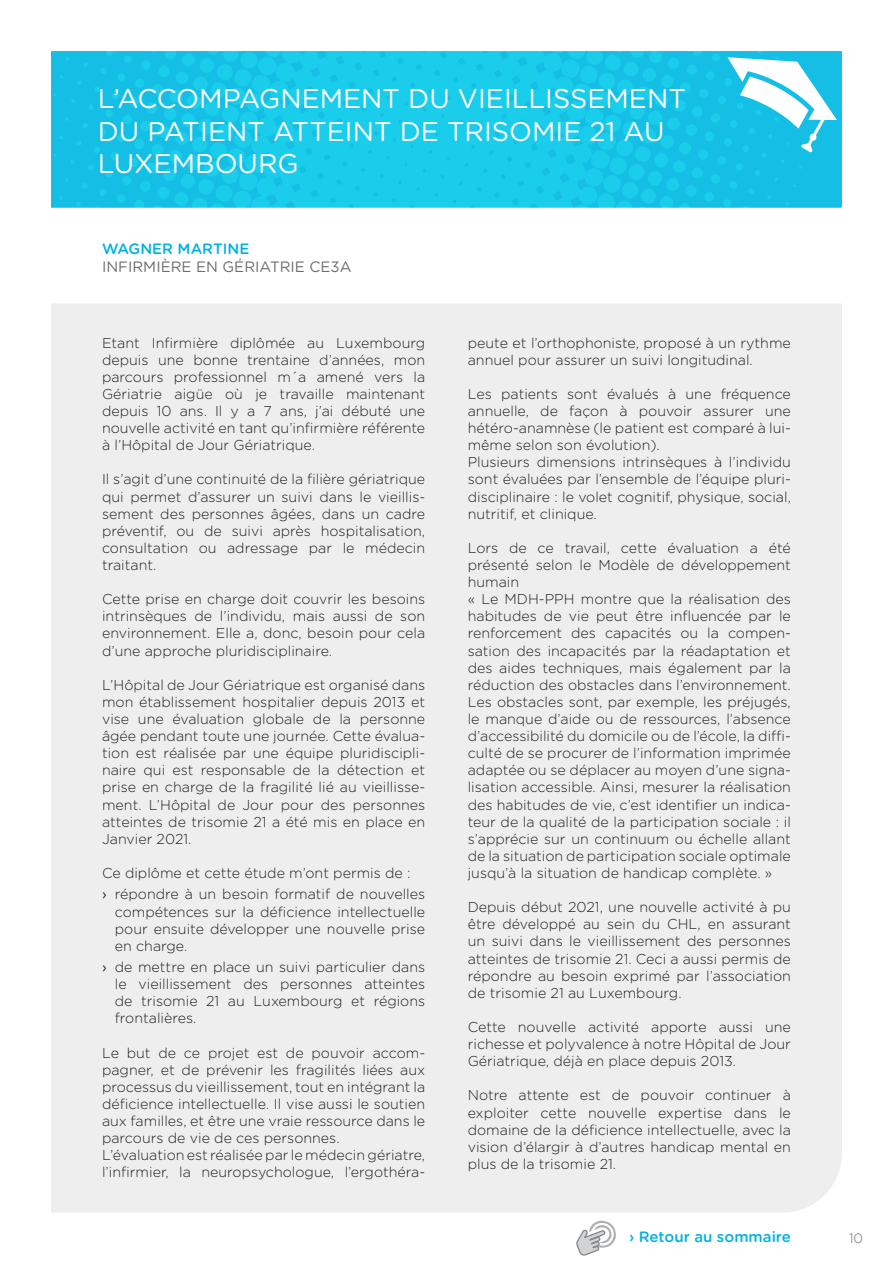
<style>
.page{position:relative;width:893px;height:1268px;background:#fff}
.page>*{position:absolute;margin:0;border:0;box-sizing:border-box;transform-origin:0 0}
.t1{font:27px/32.4px "Gotham Rounded";color:#fff}
.t2{font:500 15px "Gotham Rounded";color:#00b2e0}
.t3{font:15px "Gotham Rounded";color:#6c6d70}
.t4{font:300 14.25px/17.1px "Gotham Rounded";color:#231f20;text-align:justify}
.t5{font:300 13.5px "Gotham Rounded";color:#6c6d70}
.s1{font-weight:400}
</style>
<div class="page">
<svg style="left:313px;top:51px;width:230px;height:157px;background:#1accea"></svg>
<svg style="left:55px;top:51px;width:258px;height:157px;background:#17c4e7"></svg>
<svg style="left:543px;top:51px;width:294px;height:157px;background:#2ac8e9"></svg>
<div style="left:51px;top:304px;width:791px;height:908px;background:#eee"></div>
<svg style="left:576px;top:1220px;width:40px;height:36px"></svg>
<h1 class="t1" style="left:98px;top:81px;width:590px">L’ACCOMPAGNEMENT DU VIEILLISSEMENT<br>DU PATIENT ATTEINT DE TRISOMIE 21 AU<br>LUXEMBOURG</h1>
<p class="t2" style="left:102px;top:237px;width:149px">WAGNER MARTINE</p>
<p class="t3" style="left:102px;top:256px;width:251px">INFIRMIÈRE EN GÉRIATRIE CE3A</p>
<p class="t4" style="left:102px;top:333px;width:325px">Etant Infirmière diplômée au Luxembourg depuis une bonne trentaine d’années, mon parcours professionnel m´a amené vers la Gériatrie aigüe où je travaille maintenant depuis 10 ans. Il y a 7 ans, j’ai débuté une nouvelle activité en tant qu’infirmière référente à l’Hôpital de Jour Gériatrique.</p>
<p class="t4" style="left:102px;top:470px;width:325px">Il s’agit d’une continuité de la filière gériatrique qui permet d’assurer un suivi dans le vieillis&shy;sement des personnes âgées, dans un cadre préventif, ou de suivi après hospitalisation, consultation ou adressage par le médecin traitant.</p>
<p class="t4" style="left:102px;top:590px;width:325px">Cette prise en charge doit couvrir les besoins intrinsèques de l’individu, mais aussi de son environnement. Elle a, donc, besoin pour cela d’une approche pluridisciplinaire.</p>
<p class="t4" style="left:102px;top:675px;width:325px">L’Hôpital de Jour Gériatrique est organisé dans mon établissement hospitalier depuis 2013 et vise une évaluation globale de la personne âgée pendant toute une journée. Cette évalua&shy;tion est réalisée par une équipe pluridiscipli&shy;naire qui est responsable de la détection et prise en charge de la fragilité lié au vieillisse&shy;ment. L’Hôpital de Jour pour des personnes atteintes de trisomie 21 a été mis en place en Janvier 2021.</p>
<p class="t4" style="left:102px;top:861px;width:325px;line-height:21.3px">Ce diplôme et cette étude m’ont permis de :<br><span class="s1">›</span> répondre à un besoin formatif de nouvelles</p>
<p class="t4" style="left:115px;top:902px;width:312px">compétences sur la déficience intellectuelle pour ensuite développer une nouvelle prise en charge.</p>
<p class="t4" style="left:115px;top:957px;width:312px;text-indent:-13px"><span class="s1">›</span> de mettre en place un suivi particulier dans le vieillissement des personnes atteintes de trisomie 21 au Luxembourg et régions frontalières.</p>
<p class="t4" style="left:102px;top:1043px;width:325px;text-align:left">Le but de ce projet est de pouvoir accom&shy;pagner, et de prévenir les fragilités liées aux processus du vieillissement, tout en intégrant la déficience intellectuelle. Il vise aussi le soutien aux familles, et être une vraie ressource dans le parcours de vie de ces personnes.<br>L’évaluation est réalisée par le médecin gériatre, l’infirmier, la neuropsychologue, l’ergothéra-</p>
<p class="t4" style="left:468px;top:333px;width:325px">peute et l’orthophoniste, proposé à un rythme annuel pour assurer un suivi longitudinal.</p>
<p class="t4" style="left:468px;top:384px;width:325px;text-align:left">Les patients sont évalués à une fréquence annuelle, de façon à pouvoir assurer une hétéro-anamnèse (le patient est comparé à lui&shy;même selon son évolution).<br>Plusieurs dimensions intrinsèques à l’individu sont évaluées par l’ensemble de l’équipe pluri&shy;disciplinaire : le volet cognitif, physique, social, nutritif, et clinique.</p>
<p class="t4" style="left:468px;top:538px;width:325px;text-align:left">Lors de ce travail, cette évaluation a été présenté selon le Modèle de développement humain<br>« Le MDH-PPH montre que la réalisation des habitudes de vie peut être influencée par le renforcement des capacités ou la compen&shy;sation des incapacités par la réadaptation et des aides techniques, mais également par la réduction des obstacles dans l’environnement.<br>Les obstacles sont, par exemple, les préjugés, le manque d’aide ou de ressources, l’absence d’accessibilité du domicile ou de l’école, la diffi&shy;culté de se procurer de l’information imprimée adaptée ou se déplacer au moyen d’une signa&shy;lisation accessible. Ainsi, mesurer la réalisation des habitudes de vie, c’est identifier un indica&shy;teur de la qualité de la participation sociale : il s’apprécie sur un continuum ou échelle allant de la situation de participation sociale optimale jusqu’à la situation de handicap complète. »</p>
<p class="t4" style="left:468px;top:897px;width:325px">Depuis début 2021, une nouvelle activité à pu être développé au sein du CHL, en assurant un suivi dans le vieillissement des personnes atteintes de trisomie 21. Ceci a aussi permis de répondre au besoin exprimé par l’association de trisomie 21 au Luxembourg.</p>
<p class="t4" style="left:468px;top:1017px;width:325px">Cette nouvelle activité apporte aussi une richesse et polyvalence à notre Hôpital de Jour Gériatrique, déjà en place depuis 2013.</p>
<p class="t4" style="left:468px;top:1085px;width:325px">Notre attente est de pouvoir continuer à exploiter cette nouvelle expertise dans le domaine de la déficience intellectuelle, avec la vision d’élargir à d’autres handicap mental en plus de la trisomie 21.</p>
<p class="t2" style="left:629px;top:1225px;width:163px">› Retour au sommaire</p>
<p class="t5" style="left:849px;top:1228px;width:16px">10</p>
</div>
